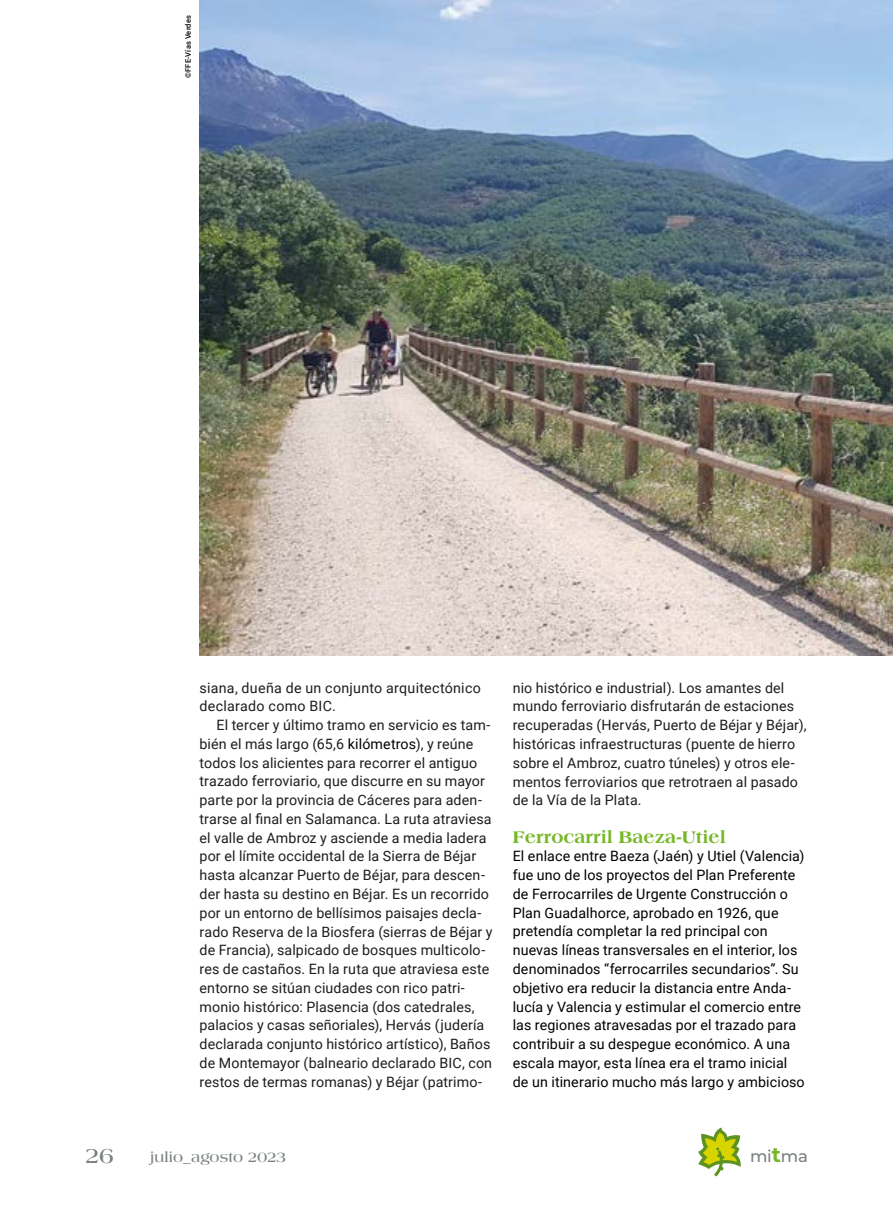
<style>
.page{position:relative;width:893px;height:1212px;background:#fff}
.page>*{position:absolute;margin:0;border:0;box-sizing:border-box;transform-origin:0 0}
.t1{font:700 22.5px "Americana Std";color:#7a8081}
.t2{font:800 18px "Americana Std";color:#76b828}
.t3{font:500 16.5px "Montserrat";color:#7a8081}
.t4{font:700 15px "Americana Std";letter-spacing:-.005em;color:#7a8081}
.t5{font:14.25px/18.8px "Roboto";letter-spacing:.01em;color:#1d1d1d}
.t6{font:14.25px/18.8px "Roboto";letter-spacing:.01em;color:#000}
.t7{font:500 7.5px "Roboto";letter-spacing:.025em;color:#000}
.s1{color:#000}
.s2{font-weight:700;font-size:21px;color:#76b828}
</style>
<div class="page">
<svg style="left:698px;top:1127px;width:43px;height:49px"></svg>
<img style="left:200px;top:0;width:693px;height:655px">
<p class="t7" style="left:183px;top:78px;width:65px;rotate:-90deg">©FFE-Vías Verdes</p>
<p class="t5" style="left:200px;top:678px;width:283px">siana, dueña de un conjunto arquitectónico declarado como BIC.</p>
<p class="t5" style="left:200px;top:715px;width:295px;text-indent:17px">El tercer y último tramo en servicio es tam&shy;bién el más largo (65,6 <span class="s1">kilómetros</span>), y reúne todos los alicientes para recorrer el antiguo trazado ferroviario, que discurre en su mayor parte por la provincia de Cáceres para aden&shy;trarse al final en Salamanca. La ruta atraviesa el valle de Ambroz y asciende a media ladera por el límite occidental de la Sierra de Béjar hasta alcanzar Puerto de Béjar, para descen&shy;der hasta su destino en Béjar. Es un recorrido por un entorno de bellísimos paisajes decla&shy;rado Reserva de la Biosfera (sierras de Béjar y de Francia), salpicado de bosques multicolo&shy;res de castaños. En la ruta que atraviesa este entorno se sitúan ciudades con rico patri&shy;monio histórico: Plasencia (dos catedrales, palacios y casas señoriales), Hervás (judería declarada conjunto histórico artístico), Baños de Montemayor (balneario declarado BIC, con restos de termas romanas) y Béjar (patrimo-</p>
<p class="t5" style="left:513px;top:678px;width:295px">nio histórico e industrial). Los amantes del mundo ferroviario disfrutarán de estaciones recuperadas (Hervás, Puerto de Béjar y Béjar), históricas infraestructuras (puente de hierro sobre el Ambroz, cuatro túneles) y otros ele&shy;mentos ferroviarios que retrotraen al pasado de la Vía de la Plata.</p>
<p class="t2" style="left:513px;top:826px;width:214px">Ferrocarril Baeza-Utiel</p>
<p class="t6" style="left:513px;top:846px;width:293px">El enlace entre Baeza (Jaén) y Utiel (Valencia) fue uno de los proyectos del Plan Preferente de Ferrocarriles de Urgente Construcción o Plan Guadalhorce, aprobado en 1926, que pretendía completar la red principal con nuevas líneas transversales en el interior, los denominados “ferrocarriles secundarios”. Su objetivo era reducir la distancia entre Anda&shy;lucía y Valencia y estimular el comercio entre las regiones atravesadas por el trazado para contribuir a su despegue económico. A una escala mayor, esta línea era el tramo inicial de un itinerario mucho más largo y ambicioso</p>
<h1 class="t1" style="left:85px;top:1143px;width:30px">26</h1>
<p class="t4" style="left:150px;top:1148px;width:138px">julio_agosto 2023</p>
<p class="t3" style="left:750px;top:1144px;width:59px">mi<span class="s2">t</span>ma</p>
</div>
